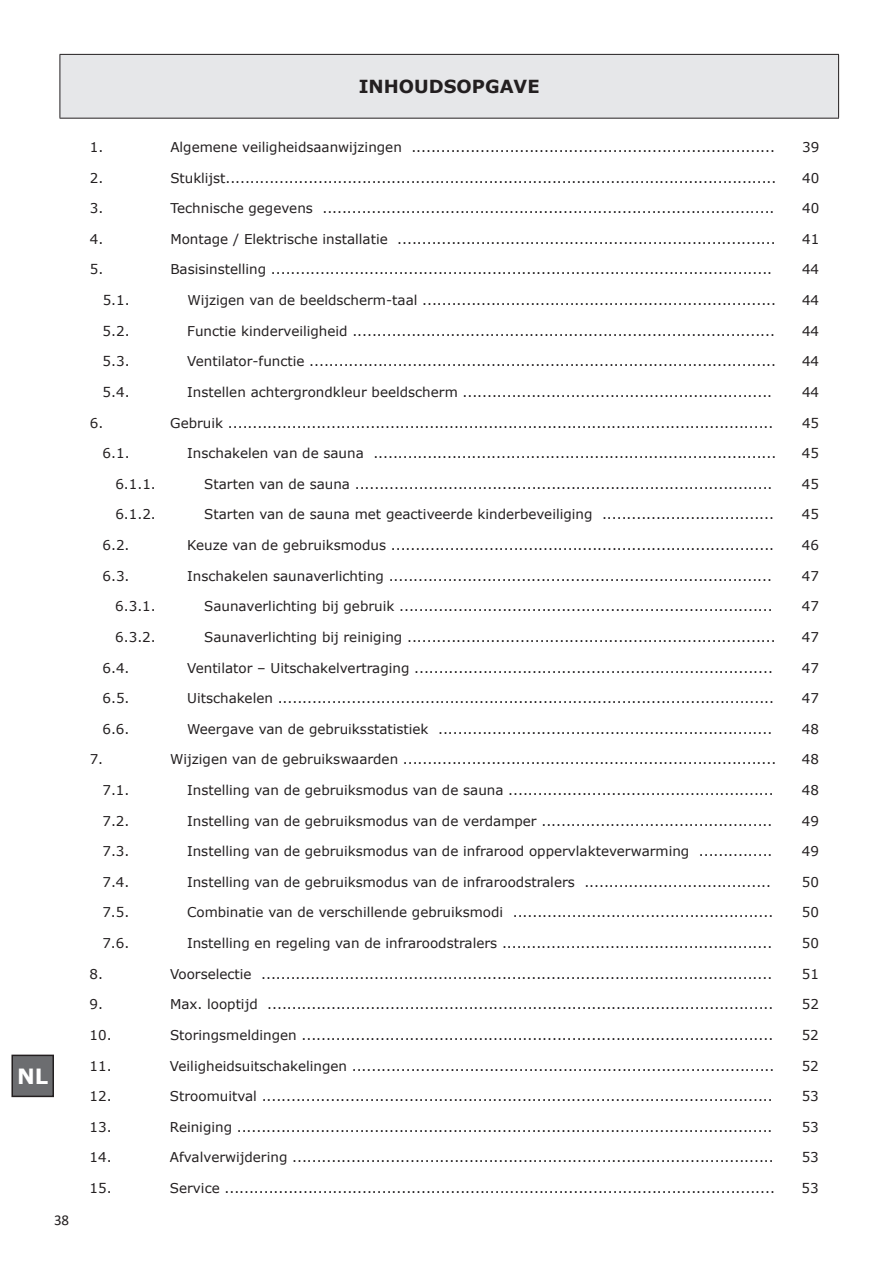
<style>
.page{position:relative;width:893px;height:1263px;background:#fff}
.page>*{position:absolute;margin:0;border:0;box-sizing:border-box;transform-origin:0 0}
.t1{font:700 21px "Verdana";color:#fff}
.t2{font:700 18px "Verdana";color:#231f20}
.t3{font:15px "Calibri";color:#231f20}
.t4{font:13.5px "Verdana";color:#231f20}
</style>
<div class="page">
<div style="left:12px;top:1055px;width:41px;height:41px;background:#6c6d70"></div>
<div style="left:11px;top:1054px;width:43px;height:43px;border:2px solid #231f20"></div>
<div style="left:60px;top:54px;width:779px;height:64px;background:#e6e7e9"></div>
<hr style="left:60px;top:118px;width:779px;height:1px;background:#231f20">
<hr style="left:60px;top:54px;width:779px;height:1px;background:#231f20">
<hr style="left:60px;top:55px;width:1px;height:63px;background:#231f20">
<hr style="left:838px;top:55px;width:1px;height:63px;background:#231f20">
<h1 class="t1" style="left:17px;top:1061px;width:33px">NL</h1>
<p class="t3" style="left:54px;top:1209px;width:17px">38</p>
<h2 class="t2" style="left:359px;top:74px;width:182px">INHOUDSOPGAVE</h2>
<p class="t4" style="left:90px;top:138px;width:15px">1.</p>
<p class="t4" style="left:170px;top:138px;width:606px">Algemene veiligheidsaanwijzingen ..........................................................................</p>
<p class="t4" style="left:802px;top:138px;width:19px">39</p>
<p class="t4" style="left:90px;top:168px;width:15px">2.</p>
<p class="t4" style="left:170px;top:168px;width:607px">Stuklijst.................................................................................................................</p>
<p class="t4" style="left:802px;top:168px;width:19px">40</p>
<p class="t4" style="left:90px;top:199px;width:15px">3.</p>
<p class="t4" style="left:170px;top:199px;width:606px">Technische gegevens ............................................................................................</p>
<p class="t4" style="left:802px;top:199px;width:19px">40</p>
<p class="t4" style="left:90px;top:230px;width:15px">4.</p>
<p class="t4" style="left:170px;top:230px;width:607px">Montage / Elektrische installatie .............................................................................</p>
<p class="t4" style="left:802px;top:230px;width:19px">41</p>
<p class="t4" style="left:90px;top:260px;width:15px">5.</p>
<p class="t4" style="left:170px;top:260px;width:603px">Basisinstelling ......................................................................................................</p>
<p class="t4" style="left:802px;top:260px;width:19px">44</p>
<p class="t4" style="left:103px;top:291px;width:28px">5.1.</p>
<p class="t4" style="left:187px;top:291px;width:590px">Wijzigen van de beeldscherm-taal ........................................................................</p>
<p class="t4" style="left:802px;top:291px;width:19px">44</p>
<p class="t4" style="left:103px;top:321px;width:28px">5.2.</p>
<p class="t4" style="left:187px;top:321px;width:589px">Functie kinderveiligheid ......................................................................................</p>
<p class="t4" style="left:802px;top:321px;width:19px">44</p>
<p class="t4" style="left:103px;top:352px;width:28px">5.3.</p>
<p class="t4" style="left:187px;top:352px;width:590px">Ventilator-functie ...............................................................................................</p>
<p class="t4" style="left:802px;top:352px;width:19px">44</p>
<p class="t4" style="left:103px;top:383px;width:28px">5.4.</p>
<p class="t4" style="left:187px;top:383px;width:586px">Instellen achtergrondkleur beeldscherm ...............................................................</p>
<p class="t4" style="left:802px;top:383px;width:19px">44</p>
<p class="t4" style="left:90px;top:413px;width:15px">6.</p>
<p class="t4" style="left:170px;top:413px;width:605px">Gebruik ...............................................................................................................</p>
<p class="t4" style="left:802px;top:413px;width:19px">45</p>
<p class="t4" style="left:103px;top:444px;width:28px">6.1.</p>
<p class="t4" style="left:187px;top:444px;width:591px">Inschakelen van de sauna ..................................................................................</p>
<p class="t4" style="left:802px;top:444px;width:19px">45</p>
<p class="t4" style="left:115px;top:475px;width:42px">6.1.1.</p>
<p class="t4" style="left:204px;top:475px;width:570px">Starten van de sauna .....................................................................................</p>
<p class="t4" style="left:802px;top:475px;width:19px">45</p>
<p class="t4" style="left:115px;top:505px;width:42px">6.1.2.</p>
<p class="t4" style="left:204px;top:505px;width:571px">Starten van de sauna met geactiveerde kinderbeveiliging ...................................</p>
<p class="t4" style="left:802px;top:505px;width:19px">45</p>
<p class="t4" style="left:103px;top:536px;width:28px">6.2.</p>
<p class="t4" style="left:187px;top:536px;width:588px">Keuze van de gebruiksmodus ..............................................................................</p>
<p class="t4" style="left:802px;top:536px;width:19px">46</p>
<p class="t4" style="left:103px;top:566px;width:28px">6.3.</p>
<p class="t4" style="left:187px;top:566px;width:586px">Inschakelen saunaverlichting ..............................................................................</p>
<p class="t4" style="left:802px;top:566px;width:19px">47</p>
<p class="t4" style="left:115px;top:597px;width:42px">6.3.1.</p>
<p class="t4" style="left:204px;top:597px;width:570px">Saunaverlichting bij gebruik ............................................................................</p>
<p class="t4" style="left:802px;top:597px;width:19px">47</p>
<p class="t4" style="left:115px;top:628px;width:42px">6.3.2.</p>
<p class="t4" style="left:204px;top:628px;width:573px">Saunaverlichting bij reiniging ...........................................................................</p>
<p class="t4" style="left:802px;top:628px;width:19px">47</p>
<p class="t4" style="left:103px;top:658px;width:28px">6.4.</p>
<p class="t4" style="left:187px;top:658px;width:587px">Ventilator – Uitschakelvertraging .........................................................................</p>
<p class="t4" style="left:802px;top:658px;width:19px">47</p>
<p class="t4" style="left:102px;top:689px;width:28px">6.5.</p>
<p class="t4" style="left:187px;top:689px;width:588px">Uitschakelen .....................................................................................................</p>
<p class="t4" style="left:802px;top:689px;width:19px">47</p>
<p class="t4" style="left:102px;top:719px;width:28px">6.6.</p>
<p class="t4" style="left:187px;top:719px;width:587px">Weergave van de gebruiksstatistiek ....................................................................</p>
<p class="t4" style="left:802px;top:719px;width:19px">48</p>
<p class="t4" style="left:90px;top:750px;width:15px">7.</p>
<p class="t4" style="left:170px;top:750px;width:608px">Wijzigen van de gebruikswaarden ............................................................................</p>
<p class="t4" style="left:802px;top:750px;width:19px">48</p>
<p class="t4" style="left:102px;top:781px;width:28px">7.1.</p>
<p class="t4" style="left:187px;top:781px;width:588px">Instelling van de gebruiksmodus van de sauna ......................................................</p>
<p class="t4" style="left:802px;top:781px;width:19px">48</p>
<p class="t4" style="left:102px;top:811px;width:28px">7.2.</p>
<p class="t4" style="left:187px;top:811px;width:587px">Instelling van de gebruiksmodus van de verdamper ...............................................</p>
<p class="t4" style="left:802px;top:811px;width:19px">49</p>
<p class="t4" style="left:102px;top:842px;width:28px">7.3.</p>
<p class="t4" style="left:187px;top:842px;width:587px">Instelling van de gebruiksmodus van de infrarood oppervlakteverwarming ...............</p>
<p class="t4" style="left:802px;top:842px;width:19px">49</p>
<p class="t4" style="left:102px;top:873px;width:28px">7.4.</p>
<p class="t4" style="left:187px;top:873px;width:585px">Instelling van de gebruiksmodus van de infraroodstralers ......................................</p>
<p class="t4" style="left:802px;top:873px;width:19px">50</p>
<p class="t4" style="left:102px;top:903px;width:28px">7.5.</p>
<p class="t4" style="left:187px;top:903px;width:588px">Combinatie van de verschillende gebruiksmodi .....................................................</p>
<p class="t4" style="left:802px;top:903px;width:19px">50</p>
<p class="t4" style="left:102px;top:934px;width:28px">7.6.</p>
<p class="t4" style="left:187px;top:934px;width:587px">Instelling en regeling van de infraroodstralers .......................................................</p>
<p class="t4" style="left:802px;top:934px;width:19px">50</p>
<p class="t4" style="left:90px;top:964px;width:15px">8.</p>
<p class="t4" style="left:170px;top:964px;width:604px">Voorselectie ........................................................................................................</p>
<p class="t4" style="left:802px;top:964px;width:19px">51</p>
<p class="t4" style="left:90px;top:995px;width:15px">9.</p>
<p class="t4" style="left:170px;top:995px;width:605px">Max. looptijd .......................................................................................................</p>
<p class="t4" style="left:802px;top:995px;width:19px">52</p>
<p class="t4" style="left:90px;top:1026px;width:24px">10.</p>
<p class="t4" style="left:170px;top:1026px;width:605px">Storingsmeldingen ................................................................................................</p>
<p class="t4" style="left:802px;top:1026px;width:19px">52</p>
<p class="t4" style="left:90px;top:1056px;width:24px">11.</p>
<p class="t4" style="left:170px;top:1056px;width:606px">Veiligheidsuitschakelingen ......................................................................................</p>
<p class="t4" style="left:802px;top:1056px;width:19px">52</p>
<p class="t4" style="left:90px;top:1087px;width:24px">12.</p>
<p class="t4" style="left:170px;top:1087px;width:604px">Stroomuitval ........................................................................................................</p>
<p class="t4" style="left:802px;top:1087px;width:19px">53</p>
<p class="t4" style="left:90px;top:1118px;width:24px">13.</p>
<p class="t4" style="left:170px;top:1118px;width:604px">Reiniging .............................................................................................................</p>
<p class="t4" style="left:802px;top:1118px;width:19px">53</p>
<p class="t4" style="left:90px;top:1148px;width:24px">14.</p>
<p class="t4" style="left:170px;top:1148px;width:605px">Afvalverwijdering ..................................................................................................</p>
<p class="t4" style="left:802px;top:1148px;width:19px">53</p>
<p class="t4" style="left:90px;top:1179px;width:24px">15.</p>
<p class="t4" style="left:170px;top:1179px;width:606px">Service ................................................................................................................</p>
<p class="t4" style="left:802px;top:1179px;width:19px">53</p>
</div>
